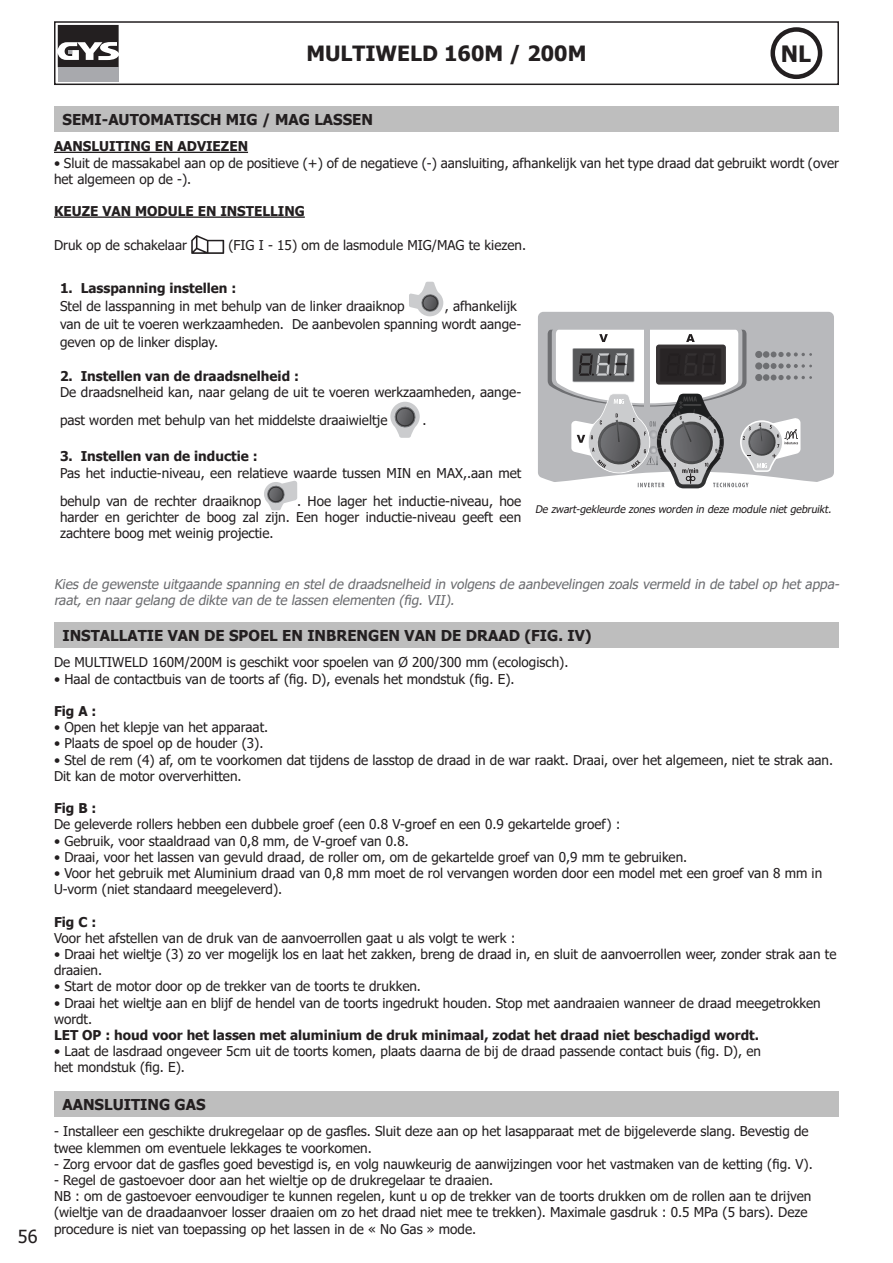
<style>
.page{position:relative;width:893px;height:1263px;background:#fff}
.page>*{position:absolute;margin:0;border:0;box-sizing:border-box;transform-origin:0 0}
.t1{font:700 22.5px "Tahoma";color:#231f20}
.t2{font:700 21px "Tahoma";color:#231f20}
.t3{font:18px "Tahoma";color:#231f20}
.t4{font:700 15px "Tahoma";color:#231f20}
.t5{font:13.5px/16.2px "Tahoma";color:#231f20}
.t6{font:700 13.5px "Tahoma";color:#231f20}
.t7{font:italic 13.5px/16.2px "Tahoma";color:#6c6d70}
.t8{font:italic 10.5px "Tahoma";color:#231f20}
</style>
<div class="page">
<div style="left:54px;top:21px;width:785px;height:64px;border:2px solid #231f20"></div>
<div style="left:770px;top:27px;width:52px;height:52px;border:4px solid #231f20;border-radius:50%"></div>
<div style="left:58px;top:67px;width:61px;height:14px;background:#a8a9ad"></div>
<svg style="left:58px;top:25px;width:61px;height:42px"></svg>
<hr style="left:54px;top:152px;width:194px;height:1px;background:#231f20">
<hr style="left:54px;top:216px;width:251px;height:2px;background:#231f20">
<div style="left:54px;top:106px;width:784px;height:26px;background:#bebebe"></div>
<svg style="left:191px;top:235px;width:33px;height:19px"></svg>
<svg style="left:409px;top:282px;width:34px;height:35px"></svg>
<svg style="left:390px;top:402px;width:30px;height:36px"></svg>
<svg style="left:264px;top:481px;width:33px;height:29px"></svg>
<div style="left:538px;top:312px;width:296px;height:170px;background:#b8b9bc"></div>
<div style="left:644px;top:316px;width:6px;height:95px;background:#b8b9bc"></div>
<svg style="left:548px;top:328px;width:264px;height:160px"></svg>
<div style="left:656px;top:345px;width:70px;height:40px;background:linear-gradient(to bottom,#2c2829,#2d292a);border-radius:3px"></div>
<div style="left:54px;top:622px;width:784px;height:26px;background:#bebebe"></div>
<div style="left:54px;top:1091px;width:784px;height:26px;background:#bebebe"></div>
<p class="t2" style="left:306px;top:39px;width:282px">MULTIWELD 160M / 200M</p>
<p class="t1" style="left:781px;top:38px;width:32px">NL</p>
<p class="t3" style="left:18px;top:1224px;width:21px">56</p>
<p class="t4" style="left:63px;top:109px;width:312px">SEMI-AUTOMATISCH MIG / MAG LASSEN</p>
<p class="t6" style="left:54px;top:137px;width:196px">AANSLUITING EN ADVIEZEN</p>
<p class="t5" style="left:54px;top:155px;width:786px">• Sluit de massakabel aan op de positieve (+) of de negatieve (-) aansluiting, afhankelijk van het type draad dat gebruikt wordt (over het algemeen op de -).</p>
<p class="t6" style="left:54px;top:202px;width:252px">KEUZE VAN MODULE EN INSTELLING</p>
<p class="t5" style="left:54px;top:238px;width:134px">Druk op de schakelaar</p>
<p class="t5" style="left:228px;top:238px;width:299px">(FIG I - 15) om de lasmodule MIG/MAG te kiezen.</p>
<p class="t6" style="left:60px;top:279px;width:178px">1. Lasspanning instellen :</p>
<p class="t5" style="left:60px;top:299px;width:346px">Stel de lasspanning in met behulp van de linker draaiknop</p>
<p class="t5" style="left:445px;top:299px;width:74px">, afhankelijk</p>
<p class="t5" style="left:60px;top:316px;width:463px;line-height:18px">van de uit te voeren werkzaamheden. De aanbevolen spanning wordt aange&shy;geven op de linker display.</p>
<p class="t6" style="left:60px;top:367px;width:241px">2. Instellen van de draadsnelheid :</p>
<p class="t5" style="left:60px;top:379px;width:463px;line-height:28px">De draadsnelheid kan, naar gelang de uit te voeren werkzaamheden, aange&shy;past worden met behulp van het middelste draaiwieltje</p>
<p class="t5" style="left:423px;top:413px;width:6px">.</p>
<p class="t6" style="left:60px;top:447px;width:199px">3. Instellen van de inductie :</p>
<p class="t5" style="left:60px;top:459px;width:463px;line-height:27.9px">Pas het inductie-niveau, een relatieve waarde tussen MIN en MAX,.aan met behulp van de rechter draaiknop</p>
<p class="t5" style="left:60px;top:493px;width:463px;text-align:justify;text-indent:237px">. Hoe lager het inductie-niveau, hoe harder en gerichter de boog zal zijn. Een hoger inductie-niveau geeft een zachtere boog met weinig projectie.</p>
<p class="t8" style="left:535px;top:502px;width:300px">De zwart-gekleurde zonesworden in deze module nietgebruikt.</p>
<p class="t7" style="left:54px;top:577px;width:790px">Kies de gewenste uitgaande spanning en stel de draadsnelheid in volgens de aanbevelingen zoals vermeld in de tabel op het appa&shy;raat,en naargelang de dikte van de te lassen elementen (fig.VII).</p>
<p class="t4" style="left:63px;top:625px;width:531px">INSTALLATIE VAN DE SPOEL EN INBRENGEN VAN DE DRAAD (FIG. IV)</p>
<p class="t5" style="left:54px;top:655px;width:516px">De MULTIWELD 160M/200M is geschikt voor spoelen van Ø 200/300 mm (ecologisch).</p>
<p class="t5" style="left:54px;top:671px;width:462px">• Haal de contactbuis van de toorts af (fig. D), evenals het mondstuk (fig. E).</p>
<p class="t6" style="left:54px;top:701px;width:44px">Fig A :</p>
<p class="t5" style="left:54px;top:720px;width:216px">• Open het klepje van het apparaat.</p>
<p class="t5" style="left:54px;top:736px;width:211px">• Plaats de spoel op de houder (3).</p>
<p class="t5" style="left:54px;top:752px;width:781px">• Stel de rem (4) af, om te voorkomen dat tijdens de lasstop de draad in de war raakt. Draai, over het algemeen, niet te strak aan.<br>Dit kan de motor oververhitten.</p>
<p class="t6" style="left:54px;top:799px;width:44px">Fig B :</p>
<p class="t5" style="left:54px;top:817px;width:568px">De geleverde rollers hebben een dubbele groef (een 0.8 V-groef en een 0.9 gekartelde groef) :</p>
<p class="t5" style="left:54px;top:833px;width:356px">• Gebruik, voor staaldraad van 0,8 mm, de V-groef van 0.8.</p>
<p class="t5" style="left:54px;top:849px;width:635px">• Draai, voor het lassen van gevuld draad, de roller om, om de gekartelde groef van 0,9 mm te gebruiken.</p>
<p class="t5" style="left:54px;top:866px;width:770px">• Voor het gebruik met Aluminium draad van 0,8 mm moet de rol vervangen worden door een model met een groef van 8 mm in<br>U-vorm (niet standaard meegeleverd).</p>
<p class="t6" style="left:54px;top:912px;width:44px">Fig C :</p>
<p class="t5" style="left:54px;top:930px;width:463px">Voor het afstellen van de druk van de aanvoerrollen gaat u als volgt te werk :</p>
<p class="t5" style="left:54px;top:947px;width:784px">• Draai het wieltje (3) zo ver mogelijk los en laat het zakken, breng de draad in, en sluit de aanvoerrollen weer, zonder strak aan te draaien.</p>
<p class="t5" style="left:54px;top:979px;width:369px">• Start de motor door op de trekker van de toorts te drukken.</p>
<p class="t5" style="left:54px;top:995px;width:768px">• Draai het wieltje aan en blijf de hendel van de toorts ingedrukt houden. Stop met aandraaien wanneer de draad meegetrokken wordt.</p>
<p class="t6" style="left:54px;top:1025px;width:707px">LET OP : houd voor het lassen met aluminium de druk minimaal, zodat het draad niet beschadigd wordt.</p>
<p class="t5" style="left:54px;top:1044px;width:708px">• Laat de lasdraad ongeveer 5cm uit de toorts komen, plaats daarna de bij de draad passende contact buis (fig. D), en</p>
<p class="t5" style="left:54px;top:1060px;width:133px">het mondstuk (fig. E).</p>
<p class="t4" style="left:63px;top:1094px;width:145px">AANSLUITING GAS</p>
<p class="t5" style="left:54px;top:1124px;width:756px">- Installeer een geschikte drukregelaar op de gasfles. Sluit deze aan op het lasapparaat met de bijgeleverde slang. Bevestig de twee klemmen om eventuele lekkages te voorkomen.</p>
<p class="t5" style="left:54px;top:1156px;width:760px">- Zorg ervoor dat de gasfles goed bevestigd is, en volg nauwkeurig de aanwijzingen voor het vastmaken van de ketting (fig. V).</p>
<p class="t5" style="left:54px;top:1173px;width:441px">- Regel de gastoevoer door aan het wieltje op de drukregelaar te draaien.</p>
<p class="t5" style="left:54px;top:1189px;width:759px">NB : om de gastoevoer eenvoudiger te kunnen regelen, kunt u op de trekker van de toorts drukken om de rollen aan te drijven (wieltje van de draadaanvoer losser draaien om zo het draad niet mee te trekken). Maximale gasdruk : 0.5 MPa (5 bars). Deze procedure is niet van toepassing op het lassen in de « No Gas » mode.</p>
</div>
